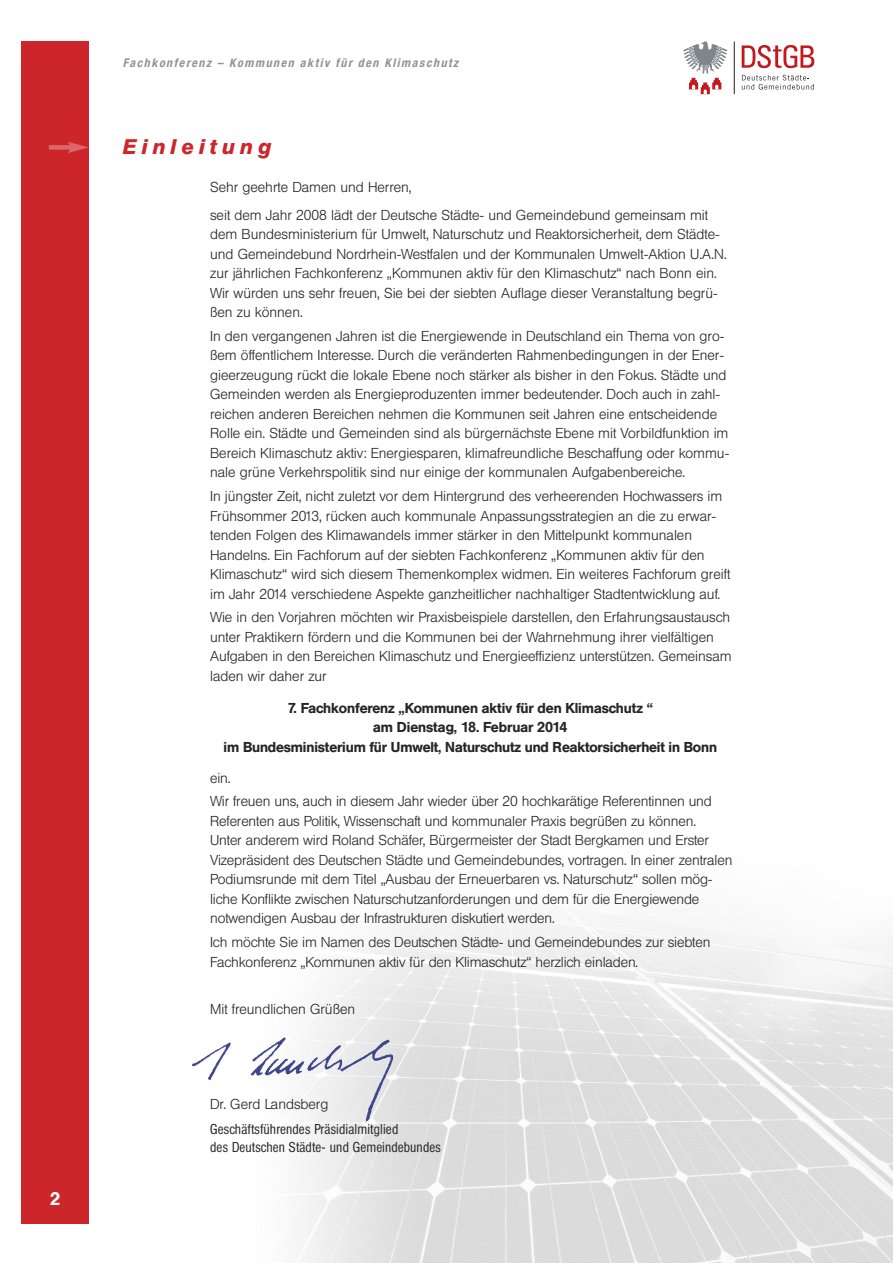
<style>
.page{position:relative;width:893px;height:1263px;background:#fff}
.page>*{position:absolute;margin:0;border:0;box-sizing:border-box;transform-origin:0 0}
.t1{font:italic 600 21px "Helvetica BQ";letter-spacing:.25em;color:#cc262b}
.t2{font:500 18px "Helvetica BQ";color:#fff}
.t3{font:300 14.25px/19.5px "Helvetica BQ";color:#272627}
.t4{font:500 14.25px/19.5px "Helvetica BQ";letter-spacing:-.005em;color:#272627;text-align:center}
.t5{font:300 14.25px/18px "Helvetica Con BQ";letter-spacing:.015em;color:#272627}
.t6{font:italic 700 condensed 12px "Helvetica Neue";letter-spacing:.13em;color:#939393}
</style>
<div class="page">
<img style="left:286px;top:910px;width:607px;height:353px">
<div style="left:21px;top:41px;width:68px;height:1183px;background:#cc262b"></div>
<svg style="left:742px;top:45px;width:72px;height:23px"></svg>
<hr style="left:734px;top:42px;width:1px;height:52px;background:#211f1e">
<svg style="left:742px;top:75px;width:72px;height:15px"></svg>
<svg style="left:683px;top:41px;width:44px;height:53px"></svg>
<img style="left:250px;top:1037px;width:36px;height:39px">
<div style="left:49px;top:145px;width:23px;height:5px;background:#db676b"></div>
<svg style="left:68px;top:142px;width:20px;height:11px"></svg>
<p class="t2" style="left:50px;top:1189px;width:12px">2</p>
<p class="t6" style="left:123px;top:58px;width:337px">Fachkonferenz – Kommunen aktiv für den Klimaschutz</p>
<h1 class="t1" style="left:123px;top:135px;width:150px">Einleitung</h1>
<p class="t3" style="left:210px;top:173px;width:499px;line-height:28px">Sehr geehrte Damen und Herren,<br>seit dem Jahr 2008 lädt der Deutsche Städte- und Gemeindebund gemeinsam mit</p>
<p class="t3" style="left:210px;top:224px;width:518px">dem Bundesministerium für Umwelt, Naturschutz und Reaktorsicherheit, dem Städte&shy;und Gemeindebund Nordrhein-Westfalen und der Kommunalen Umwelt-Aktion U.A.N. zur jährlichen Fachkonferenz „Kommunen aktiv für den Klimaschutz“ nach Bonn ein.<br>Wir würden uns sehr freuen, Sie bei der siebten Auflage dieser Veranstaltung begrü&shy;ßen zu können.</p>
<p class="t3" style="left:210px;top:326px;width:521px">In den vergangenen Jahren ist die Energiewende in Deutschland ein Thema von gro&shy;ßem öffentlichem Interesse. Durch die veränderten Rahmenbedingungen in der Ener&shy;gieerzeugung rückt die lokale Ebene noch stärker als bisher in den Fokus. Städte und Gemeinden werden als Energieproduzenten immer bedeutender. Doch auch in zahl&shy;reichen anderen Bereichen nehmen die Kommunen seit Jahren eine entscheidende Rolle ein. Städte und Gemeinden sind als bürgernächste Ebene mit Vorbildfunktion im Bereich Klimaschutz aktiv: Energiesparen, klimafreundliche Beschaffung oder kommu&shy;nale grüne Verkehrspolitik sind nur einige der kommunalen Aufgabenbereiche.</p>
<p class="t3" style="left:210px;top:486px;width:522px">In jüngster Zeit, nicht zuletzt vor dem Hintergrund des verheerenden Hochwassers im Frühsommer 2013, rücken auch kommunale Anpassungsstrategien an die zu erwar&shy;tenden Folgen des Klimawandels immer stärker in den Mittelpunkt kommunalen Handelns. Ein Fachforum auf der siebten Fachkonferenz „Kommunen aktiv für den Klimaschutz“ wird sich diesem Themenkomplex widmen. Ein weiteres Fachforum greift im Jahr 2014 verschiedene Aspekte ganzheitlicher nachhaltiger Stadtentwicklung auf.</p>
<p class="t3" style="left:210px;top:608px;width:523px">Wie in den Vorjahren möchten wir Praxisbeispiele darstellen, den Erfahrungsaustausch unter Praktikern fördern und die Kommunen bei der Wahrnehmung ihrer vielfältigen Aufgaben in den Bereichen Klimaschutz und Energieeffizienz unterstützen. Gemeinsam laden wir daher zur</p>
<p class="t4" style="left:224px;top:698px;width:495px">7. Fachkonferenz „Kommunen aktiv für den Klimaschutz “<br>am Dienstag, 18. Februar 2014<br>im Bundesministerium für Umwelt, Naturschutz und Reaktorsicherheit in Bonn</p>
<p class="t3" style="left:210px;top:766px;width:503px;line-height:23.7px">ein.<br>Wir freuen uns, auch in diesem Jahr wieder über 20 hochkarätige Referentinnen und</p>
<p class="t3" style="left:210px;top:811px;width:524px">Referenten aus Politik, Wissenschaft und kommunaler Praxis begrüßen zu können.<br>Unter anderem wird Roland Schäfer, Bürgermeister der Stadt Bergkamen und Erster Vizepräsident des Deutschen Städte und Gemeindebundes, vortragen. In einer zentralen Podiumsrunde mit dem Titel „Ausbau der Erneuerbaren vs. Naturschutz“ sollen mög&shy;liche Konflikte zwischen Naturschutzanforderungen und dem für die Energiewende notwendigen Ausbau der Infrastrukturen diskutiert werden.</p>
<p class="t3" style="left:210px;top:932px;width:502px">Ich möchte Sie im Namen des Deutschen Städte- und Gemeindebundes zur siebten<br>Fachkonferenz „Kommunen aktiv für den Klimaschutz“ herzlich einladen.</p>
<p class="t3" style="left:210px;top:999px;width:147px">Mit freundlichen Grüßen</p>
<p class="t3" style="left:210px;top:1094px;width:120px">Dr. Gerd Landsberg</p>
<p class="t5" style="left:210px;top:1119px;width:232px">Geschäftsführendes Präsidialmitglied<br>des Deutschen Städte- und Gemeindebundes</p>
</div>
